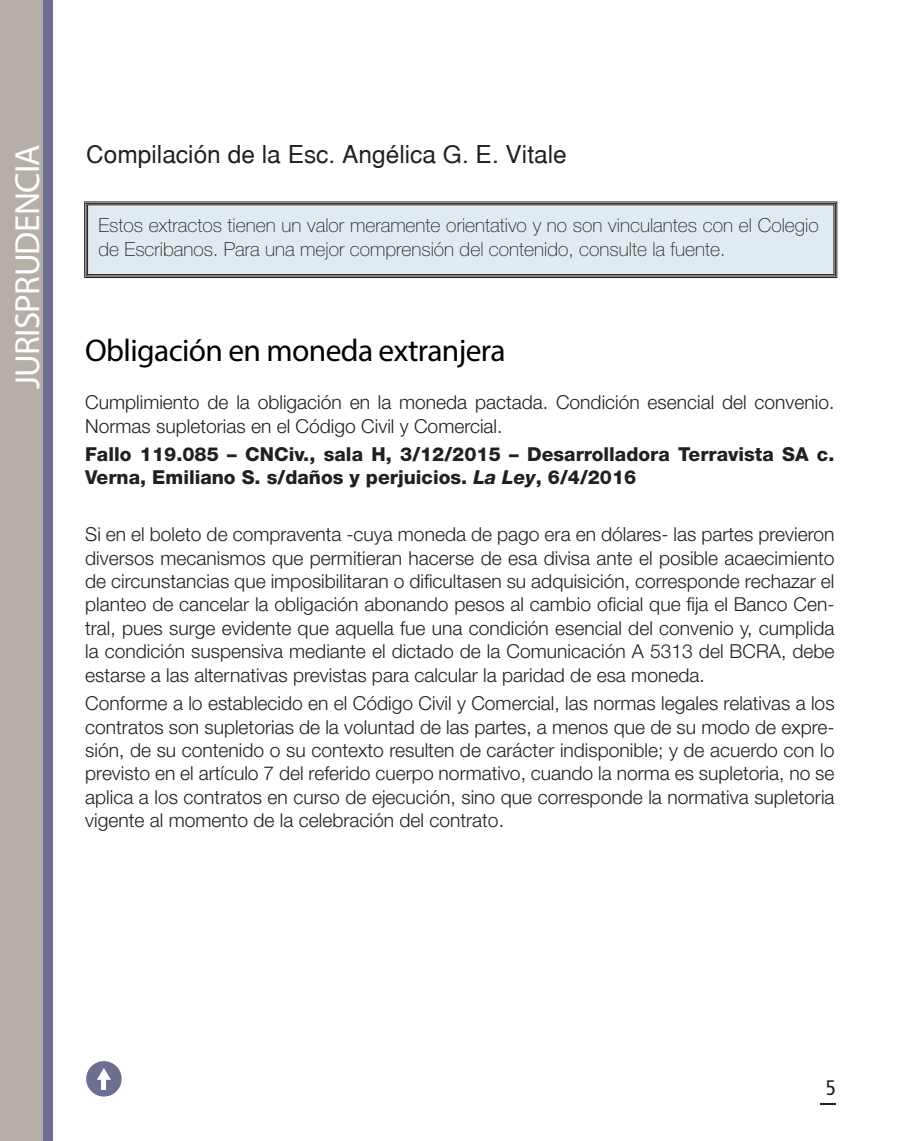
<style>
.page{position:relative;width:918px;height:1141px;background:#fff}
.page>*{position:absolute;margin:0;border:0;box-sizing:border-box;transform-origin:0 0}
.t1{font:35px "Myriad Pro";letter-spacing:-.02em;color:#fff}
.Titulo{font:31.5px "Myriad Pro";letter-spacing:-.02em;color:#000}
.Subtitulo_negro{font:24.5px "Helvetica";color:#231f20}
.t2{font:condensed 21px "Frutiger LT Std";color:#231f20}
.Texto{font:300 19.25px/23.4px "Helvetica Neue";color:#231f20;text-align:justify}
.Texto-2{font:100 19.25px/23.4px "Helvetica Neue";color:#231f20}
.Texto-3{font:800 19.25px/23.4px "Helvetica Neue";color:#231f20}
.s1{font-style:italic}
</style>
<div class="page">
<svg style="left:820px;top:1103px;width:16px;height:2px"></svg>
<div style="left:0;top:0;width:53px;height:1141px;background:#6e6e92"></div>
<div style="left:0;top:0;width:43px;height:1141px;background:#b6afa8"></div>
<div style="left:86px;top:1061px;width:36px;height:36px;background:#6e6e92;border-radius:50%"></div>
<svg style="left:97px;top:1068px;width:14px;height:12px"></svg>
<div style="left:101px;top:1074px;width:5px;height:16px;background:#fff"></div>
<div style="left:84px;top:201px;width:753px;height:77px;background:#e0ebf0"></div>
<div style="left:86px;top:203px;width:749px;height:73px;border:1px solid #231f20"></div>
<div style="left:87px;top:205px;width:747px;height:70px;border:1px solid #231f20"></div>
<h1 class="t1" style="left:6px;top:389px;width:246px;rotate:-90deg">JURISPRUDENCIA</h1>
<p class="Subtitulo_negro" style="left:86px;top:140px;width:482px">Compilación de la Esc. Angélica G. E. Vitale</p>
<p class="Texto-2" style="left:98px;top:214px;width:722px">Estos extractos tienen un valor meramente orientativo y no son vinculantes con el Colegio de Escribanos. Para una mejor comprensión del contenido, consulte la fuente.</p>
<p class="Titulo" style="left:85px;top:331px;width:422px">Obligación en moneda extranjera</p>
<p class="Texto" style="left:85px;top:390px;width:750px">Cumplimiento de la obligación en la moneda pactada. Condición esencial del convenio.<br>Normas supletorias en el Código Civil y Comercial.</p>
<p class="Texto-3" style="left:85px;top:442px;width:751px">Fallo 119.085 – CNCiv., sala H, 3/12/2015 – Desarrolladora Terravista SA c.<br>Verna, Emiliano S. s/daños y perjuicios. <span class="s1">La Ley</span>, 6/4/2016</p>
<p class="Texto" style="left:85px;top:522px;width:751px">Si en el boleto de compraventa -cuya moneda de pago era en dólares- las partes previeron diversos mecanismos que permitieran hacerse de esa divisa ante el posible acaecimiento de circunstancias que imposibilitaran o dificultasen su adquisición, corresponde rechazar el planteo de cancelar la obligación abonando pesos al cambio oficial que fija el Banco Cen&shy;tral, pues surge evidente que aquella fue una condición esencial del convenio y, cumplida la condición suspensiva mediante el dictado de la Comunicación A 5313 del BCRA, debe estarse a las alternativas previstas para calcular la paridad de esa moneda.</p>
<p class="Texto" style="left:85px;top:691px;width:751px">Conforme a lo establecido en el Código Civil y Comercial, las normas legales relativas a los contratos son supletorias de la voluntad de las partes, a menos que de su modo de expre&shy;sión, de su contenido o su contexto resulten de carácter indisponible; y de acuerdo con lo previsto en el artículo 7 del referido cuerpo normativo, cuando la norma es supletoria, no se aplica a los contratos en curso de ejecución, sino que corresponde la normativa supletoria vigente al momento de la celebración del contrato.</p>
<p class="t2" style="left:825px;top:1075px;width:12px">5</p>
</div>
